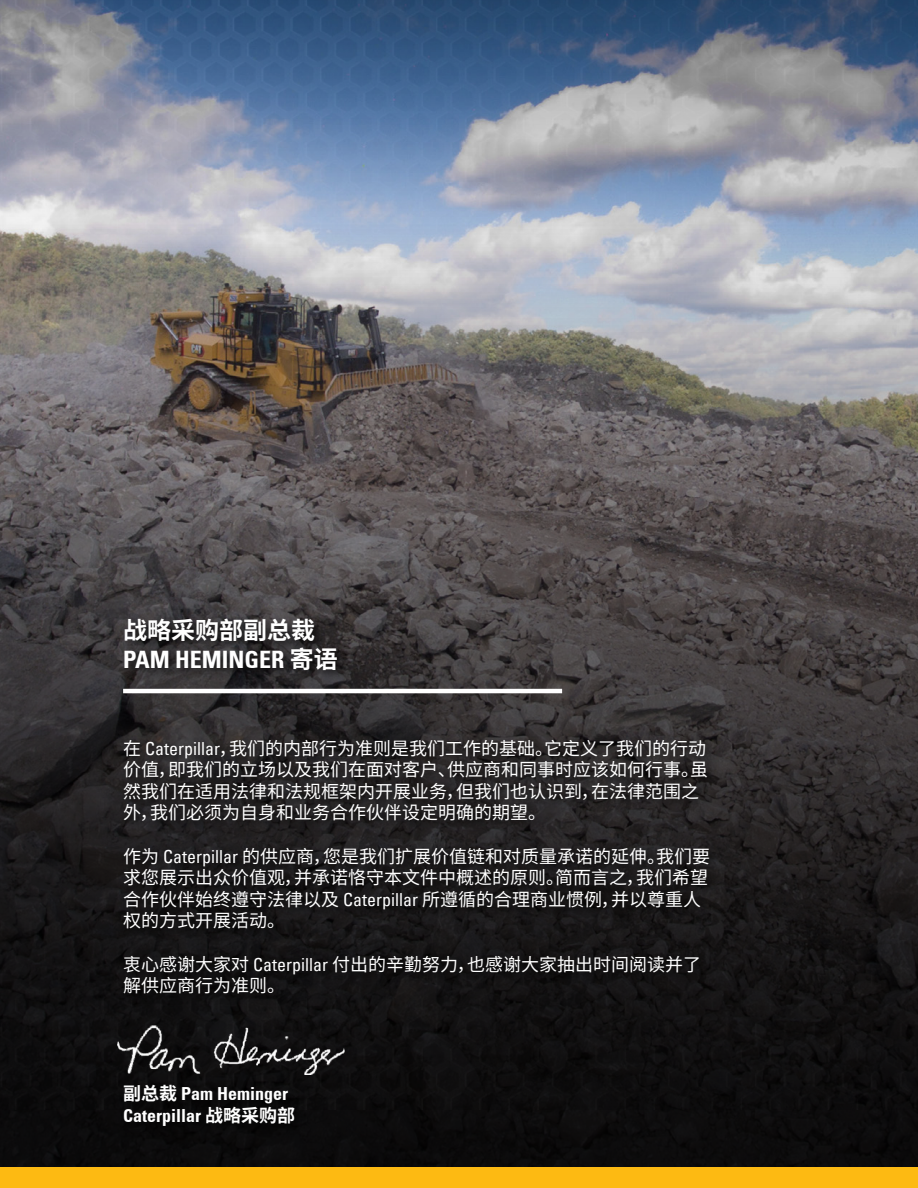
<style>
.page{position:relative;width:918px;height:1188px;background:#fff}
.page>*{position:absolute;margin:0;border:0;box-sizing:border-box;transform-origin:0 0}
.t1{font:700 condensed 24px "Univers 67";color:#fff}
.t2{font:700 24px "Noto Sans CJ Ksc";color:#fff}
.t3{font:18px/21.6px "Noto Sans CJ Ksc";color:#fff}
.t4{font:700 condensed 18px "Univers 67";color:#fff}
.s1{font-family:"Noto Sans CJ Ksc";font-stretch:normal}
.s2{font-family:"Univers LT";font-stretch:condensed}
</style>
<div class="page">
<div style="left:0;top:225px;width:918px;height:943px;background:#0b0b0b"></div>
<img style="left:0;top:0;width:918px;height:1087px">
<div style="left:121px;top:616px;width:600px;height:522px;background:#000;opacity:.75"></div>
<hr style="left:123px;top:689px;width:439px;height:4px;background:#fff">
<div style="left:0;top:1167px;width:918px;height:21px;background:#fdba12"></div>
<img style="left:117px;top:1026px;width:228px;height:48px">
<p class="t2" style="left:123px;top:617px;width:193px">战略采购部副总裁</p>
<p class="t1" style="left:123px;top:645px;width:216px">PAM HEMINGER <span class="s1">寄语</span></p>
<p class="t3" style="left:123px;top:737px;width:587px">在 <span class="s2">Caterpillar</span>，我们的内部行为准则是我们工作的基础。它定义了我们的行动价值，即我们的立场以及我们在面对客户、供应商和同事时应该如何行事。虽然我们在适用法律和法规框架内开展业务，但我们也认识到，在法律范围之外，我们必须为自身和业务合作伙伴设定明确的期望。</p>
<p class="t3" style="left:123px;top:845px;width:588px">作为 <span class="s2">Caterpillar</span> 的供应商，您是我们扩展价值链和对质量承诺的延伸。我们要求您展示出众价值观，并承诺恪守本文件中概述的原则。简而言之，我们希望合作伙伴始终遵守法律以及 <span class="s2">Caterpillar</span> 所遵循的合理商业惯例，并以尊重人权的方式开展活动。</p>
<p class="t3" style="left:123px;top:953px;width:579px">衷心感谢大家对 <span class="s2">Caterpillar</span> 付出的辛勤努力，也感谢大家抽出时间阅读并了解供应商行为准则。</p>
<p class="t4" style="left:123px;top:1083px;width:166px"><span class="s1">副总裁</span> Pam Heminger</p>
<p class="t4" style="left:123px;top:1104px;width:174px">Caterpillar <span class="s1">战略采购部</span></p>
</div>
